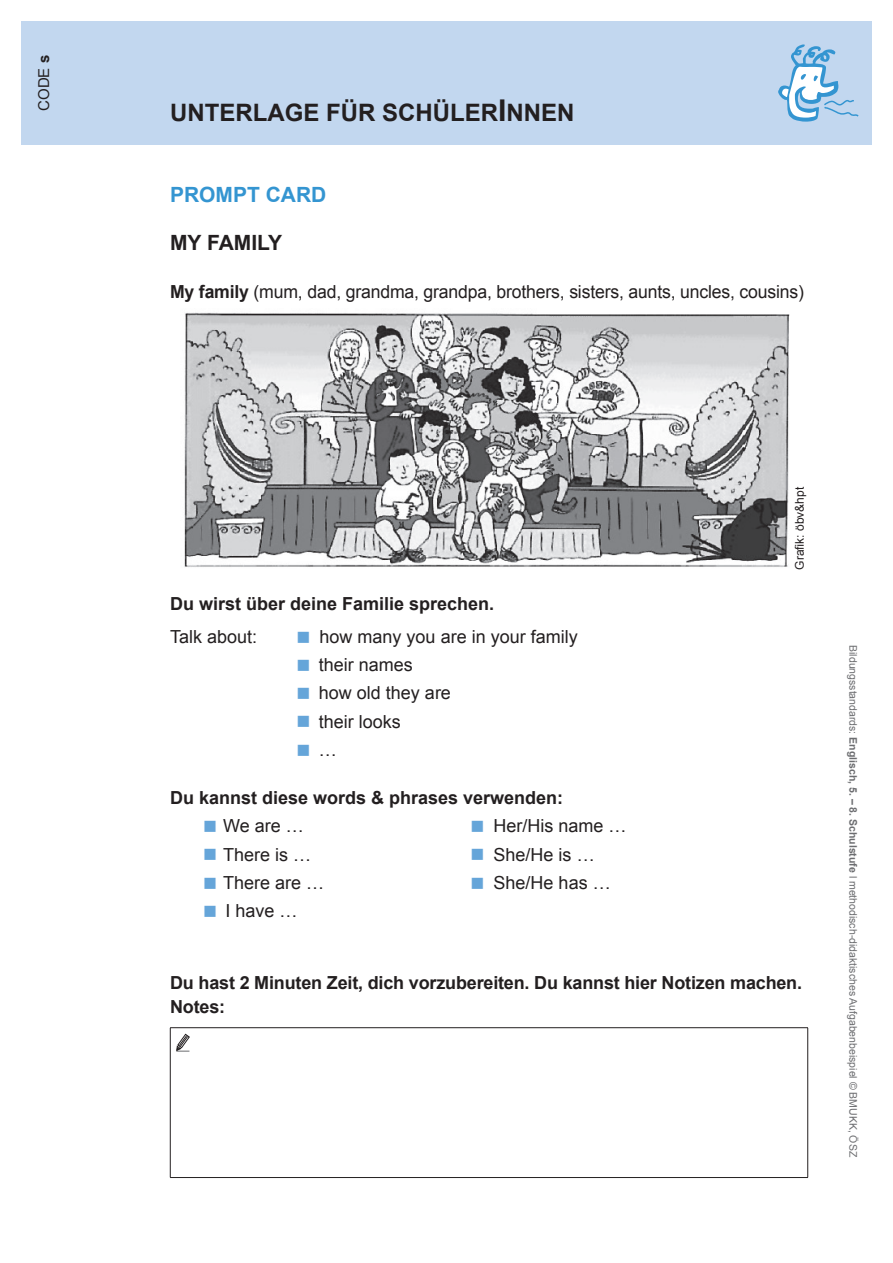
<style>
.page{position:relative;width:893px;height:1263px;background:#fff}
.page>*{position:absolute;margin:0;border:0;box-sizing:border-box;transform-origin:0 0}
.t1{font:700 24px "Arial";color:#231f20}
.t2{font:700 21px "Arial";color:#3495d1}
.t3{font:700 21px "Arial";color:#231f20}
.t4{font:18px "Arial";color:#231f20}
.t5{font:700 18px/24px "Arial";color:#231f20}
.t6{font:15px "Arial";color:#231f20}
.t7{font:12px "Arial";color:#231f20}
.t8{font:10.5px "Arial";color:#6c6d70}
.s1{font-weight:700}
.s2{font-size:30px}
.s3{color:#65a5d9}
</style>
<div class="page">
<div style="left:21px;top:21px;width:851px;height:124px;background:#c2d7ef"></div>
<svg style="left:778px;top:44px;width:81px;height:78px"></svg>
<hr style="left:170px;top:1027px;width:638px;height:1px;background:#231f20">
<hr style="left:170px;top:1028px;width:1px;height:149px;background:#231f20">
<hr style="left:807px;top:1028px;width:1px;height:149px;background:#231f20">
<hr style="left:170px;top:1177px;width:638px;height:1px;background:#231f20">
<svg style="left:176px;top:1033px;width:14px;height:19px"></svg>
<img style="left:184px;top:312px;width:606px;height:255px">
<p class="t6" style="left:34px;top:111px;width:57px;rotate:-90deg">CODE <span class="s1">s</span></p>
<h1 class="t1" style="left:170px;top:97px;width:406px">UNTERLAGE FÜR SCHÜLER<span class="s2">I</span>NNEN</h1>
<p class="t2" style="left:170px;top:181px;width:158px">PROMPT CARD</p>
<p class="t3" style="left:170px;top:229px;width:114px">MY FAMILY</p>
<p class="t4" style="left:170px;top:280px;width:635px"><span class="s1">My family</span> (mum, dad, grandma, grandpa, brothers, sisters, aunts, uncles, cousins)</p>
<p class="t5" style="left:170px;top:593px;width:326px">Du wirst über deine Familie sprechen.</p>
<p class="t4" style="left:170px;top:625px;width:89px">Talk about:</p>
<p class="t4" style="left:298px;top:625px;width:282px"><span class="s3">■</span> how many you are in your family</p>
<p class="t4" style="left:298px;top:653px;width:117px"><span class="s3">■</span> their names</p>
<p class="t4" style="left:298px;top:681px;width:155px"><span class="s3">■</span> how old they are</p>
<p class="t4" style="left:298px;top:710px;width:105px"><span class="s3">■</span> their looks</p>
<p class="t4" style="left:298px;top:738px;width:41px"><span class="s3">■</span> …</p>
<p class="t5" style="left:170px;top:786px;width:395px">Du kannst diese words &amp; phrases verwenden:</p>
<p class="t4" style="left:204px;top:814px;width:101px"><span class="s3">■</span> We are …</p>
<p class="t4" style="left:472px;top:814px;width:157px"><span class="s3">■</span> Her/His name …</p>
<p class="t4" style="left:204px;top:842px;width:109px"><span class="s3">■</span> There is …</p>
<p class="t4" style="left:472px;top:842px;width:125px"><span class="s3">■</span> She/He is …</p>
<p class="t4" style="left:204px;top:871px;width:122px"><span class="s3">■</span> There are …</p>
<p class="t4" style="left:472px;top:871px;width:141px"><span class="s3">■</span> She/He has …</p>
<p class="t4" style="left:204px;top:899px;width:95px"><span class="s3">■</span> I have …</p>
<p class="t7" style="left:792px;top:570px;width:84px;rotate:-90deg">Grafik: öbv&amp;hpt</p>
<p class="t5" style="left:170px;top:971px;width:633px">Du hast 2 Minuten Zeit, dich vorzubereiten. Du kannst hier Notizen machen.<br>Notes:</p>
<p class="t8" style="left:860px;top:645px;width:513px;rotate:90deg">Bildungsstandards: <span class="s1">Englisch, 5. – 8. Schulstufe</span> l methodisch-didaktisches Aufgabenbeispiel © BMUKK, ÖSZ</p>
</div>
